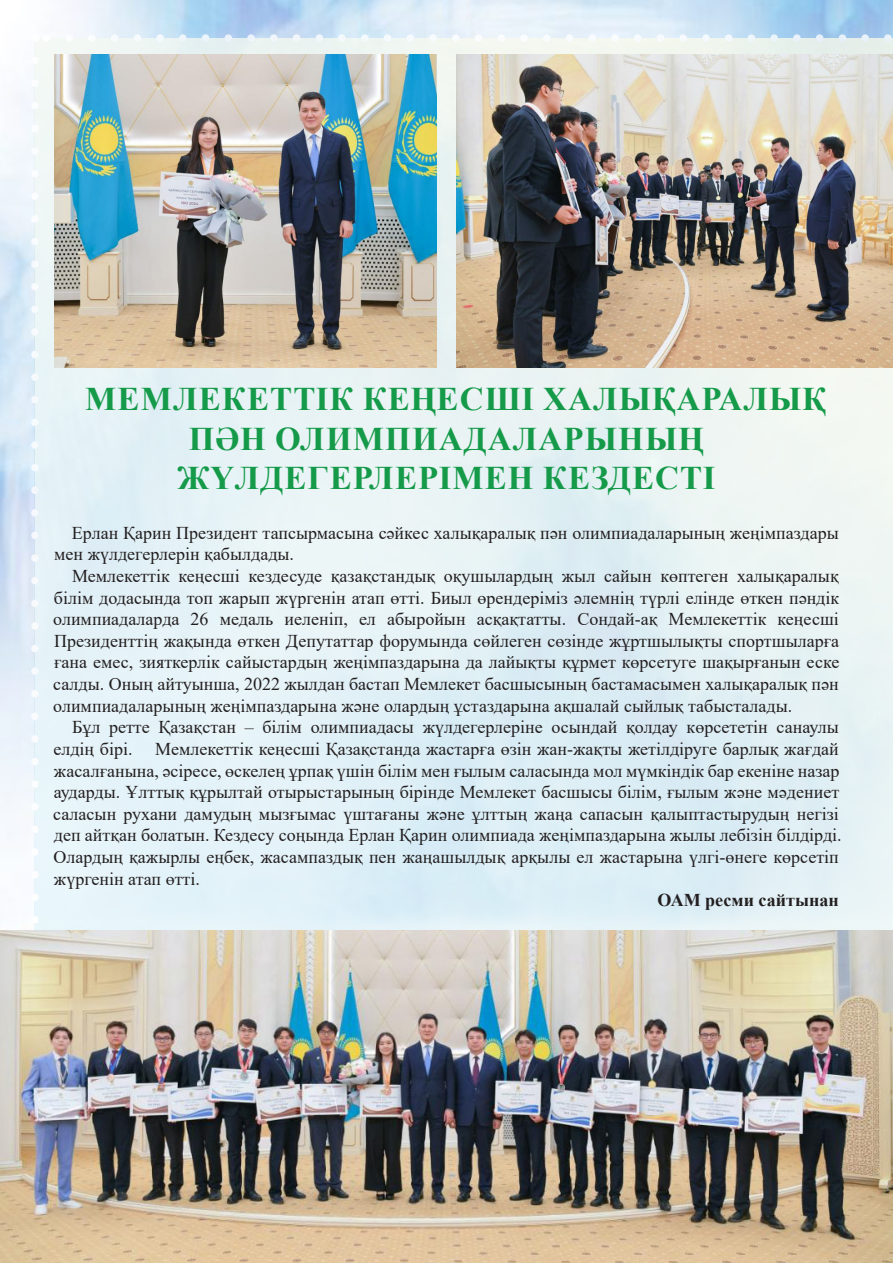
<style>
.page{position:relative;width:893px;height:1263px;background:#fff}
.page>*{position:absolute;margin:0;border:0;box-sizing:border-box;transform-origin:0 0}
.Абзац_списка{font:700 33px/39.6px "Times New Roman";letter-spacing:.035em;color:#149a49;text-align:center}
.Абзац_списка-2{font:18px/21.6px "Times New Roman";color:#231f20}
.Абзац_списка-3{font:700 18px "Times New Roman";color:#231f20}
</style>
<div class="page">
<img style="left:35px;top:38px;width:858px;height:893px">
<svg style="left:31px;top:61px;width:8px;height:870px"></svg>
<svg style="left:46px;top:34px;width:847px;height:8px"></svg>
<img style="left:0;top:931px;width:893px;height:332px">
<img style="left:456px;top:54px;width:437px;height:313px">
<img style="left:54px;top:54px;width:383px;height:313px">
<p class="Абзац_списка" style="left:85px;top:378px;width:742px">МЕМЛЕКЕТТІК КЕҢЕСШІ ХАЛЫҚАРАЛЫҚ<br>ПӘН ОЛИМПИАДАЛАРЫНЫҢ<br>ЖҮЛДЕГЕРЛЕРІМЕН КЕЗДЕСТІ</p>
<p class="Абзац_списка-2" style="left:54px;top:521px;width:786px;text-indent:18px">Ерлан Қарин Президент тапсырмасына сәйкес халықаралық пән олимпиадаларының жеңімпаздары мен жүлдегерлерін қабылдады.</p>
<p class="Абзац_списка-2" style="left:53px;top:565px;width:788px;text-align:justify;text-indent:19px">Мемлекеттік кеңесші кездесуде қазақстандық оқушылардың жыл сайын көптеген халықаралық білім додасында топ жарып жүргенін атап өтті. Биыл өрендеріміз әлемнің түрлі елінде өткен пәндік олимпиадаларда 26 медаль иеленіп, ел абыройын асқақтатты. Сондай-ақ Мемлекеттік кеңесші Президенттің жақында өткен Депутаттар форумында сөйлеген сөзінде жұртшылықты спортшыларға ғана емес, зияткерлік сайыстардың жеңімпаздарына да лайықты құрмет көрсетуге шақырғанын еске салды. Оның айтуынша, 2022 жылдан бастап Мемлекет басшысының бастамасымен халықаралық пән олимпиадаларының жеңімпаздарына және олардың ұстаздарына ақшалай сыйлық табысталады.</p>
<p class="Абзац_списка-2" style="left:53px;top:716px;width:787px;text-indent:19px">Бұл ретте Қазақстан – білім олимпиадасы жүлдегерлеріне осындай қолдау көрсететін санаулы елдің бірі.</p>
<p class="Абзац_списка-2" style="left:53px;top:737px;width:790px;text-indent:102px">Мемлекеттік кеңесші Қазақстанда жастарға өзін жан-жақты жетілдіруге барлық жағдай жасалғанына, әсіресе, өскелең ұрпақ үшін білім мен ғылым саласында мол мүмкіндік бар екеніне назар аударды. Ұлттық құрылтай отырыстарының бірінде Мемлекет басшысы білім, ғылым және мәдениет саласын рухани дамудың мызғымас үштағаны және ұлттың жаңа сапасын қалыптастырудың негізі деп айтқан болатын. Кездесу соңында Ерлан Қарин олимпиада жеңімпаздарына жылы лебізін білдірді.<br>Олардың қажырлы еңбек, жасампаздық пен жаңашылдық арқылы ел жастарына үлгі-өнеге көрсетіп жүргенін атап өтті.</p>
<p class="Абзац_списка-3" style="left:658px;top:887px;width:183px">ОАМ ресми сайтынан</p>
</div>
